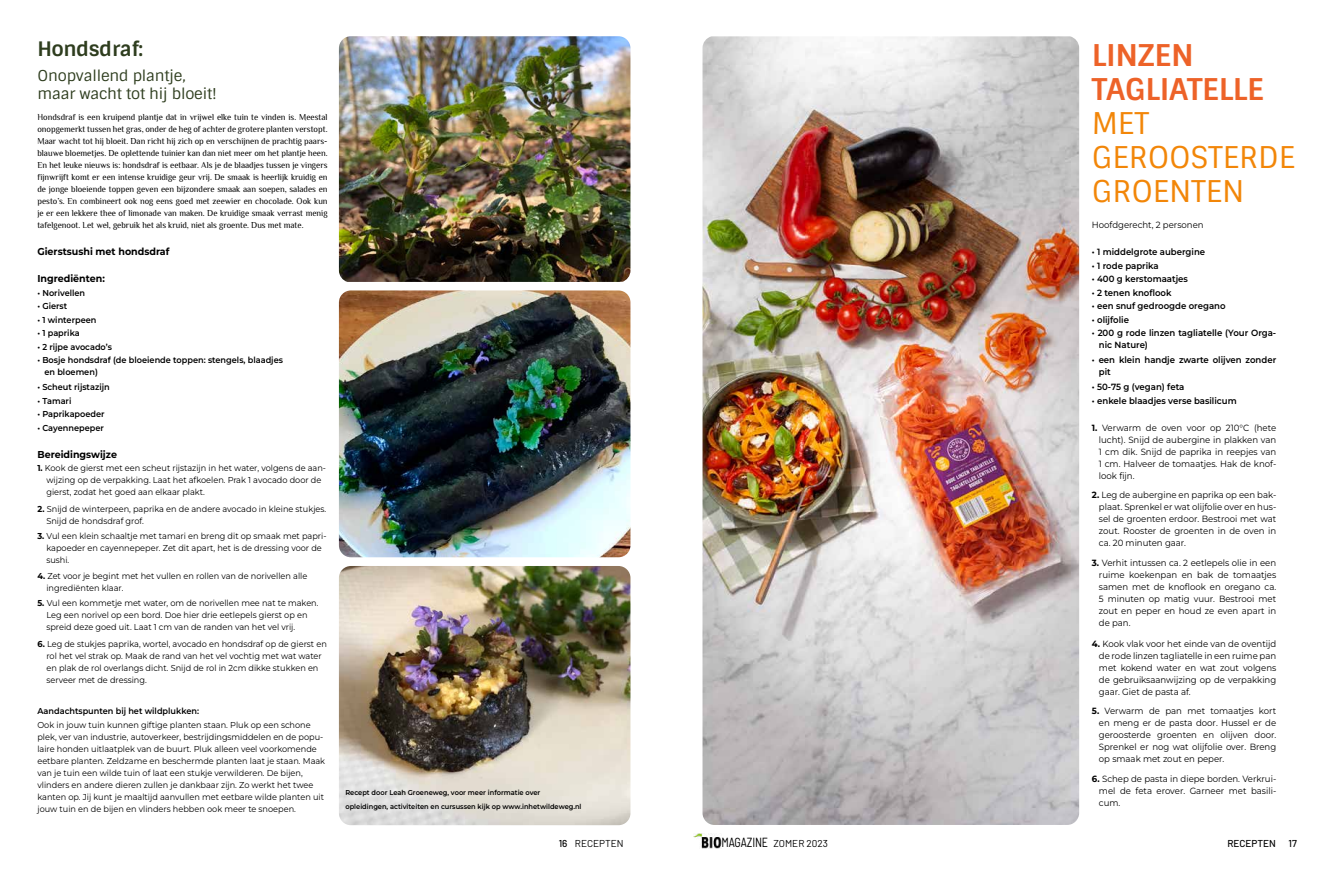
<style>
.page{position:relative;width:1333px;height:893px;background:#fff}
.page>*{position:absolute;margin:0;border:0;box-sizing:border-box;transform-origin:0 0}
.t1{font:30px/34px "Sintony";letter-spacing:-.01em;color:#f28608}
.t2{font:700 30px/34px "Sintony";letter-spacing:-.01em;color:#ed6228}
.t3{font:700 20px "Sintony";letter-spacing:-.01em;color:#2e3d1e}
.t4{font:15px/18px "Sintony";letter-spacing:-.01em;color:#2e3d1e}
.t5{font:semi-condensed 13.2px "Barlow";letter-spacing:-.01em;color:#000;scale:.91 1}
.t6{font:700 10px "Montserrat";color:#000;scale:.95 1}
.t7{font:10px "Barlow";color:#000}
.t8{font:500 10px "Barlow";color:#000}
.t9{font:9px/12px "Montserrat";color:#000;text-align:justify;scale:.95 1}
.t10{font:9px/12px "Philosopher";color:#000;text-align:justify;scale:.95 1}
.t11{font:600 9px/12px "Montserrat";color:#000;scale:.95 1}
.t12{font:8.6px/12px "Montserrat";color:#000;scale:.95 1}
.t13{font:600 8.6px/12px "Montserrat";color:#000;scale:.95 1}
.t14{font:600 7px/13.5px "Montserrat";color:#000;scale:.95 1}
.s1{font-weight:700}
.s2{font-weight:500}
</style>
<div class="page">
<img style="left:693px;top:834px;width:28px;height:14px">
<img style="left:702px;top:36px;width:377px;height:789px">
<img style="left:339px;top:566px;width:291px;height:259px">
<img style="left:339px;top:290px;width:291px;height:267px">
<img style="left:339px;top:36px;width:291px;height:246px">
<h2 class="t3" style="left:37px;top:36px;width:107px">Hondsdraf:</h2>
<h3 class="t4" style="left:37px;top:67px;width:181px">Onopvallend plantje, maar wacht tot hij bloeit!</h3>
<p class="t10" style="left:37px;top:111px;width:307px">Hondsdraf is een kruipend plantje dat in vrijwel elke tuin te vinden is. Meestal onopgemerkt tussen het gras, onder de heg of achter de grotere planten verstopt.<br>Maar wacht tot hij bloeit. Dan richt hij zich op en verschijnen de prachtig paars&shy;blauwe bloemetjes. De oplettende tuinier kan dan niet meer om het plantje heen.<br>En het leuke nieuws is: hondsdraf is eetbaar. Als je de blaadjes tussen je vingers fijnwrijft komt er een intense kruidige geur vrij. De smaak is heerlijk kruidig en de jonge bloeiende toppen geven een bijzondere smaak aan soepen, salades en pesto’s. En combineert ook nog eens goed met zeewier en chocolade. Ook kun je er een lekkere thee of limonade van maken. De kruidige smaak verrast menig tafelgenoot. Let wel, gebruik het als kruid, niet als groente. Dus met mate.</p>
<p class="t6" style="left:37px;top:245px;width:140px">Gierstsushi met hondsdraf</p>
<p class="t6" style="left:37px;top:272px;width:72px">Ingrediënten:</p>
<p class="t13" style="left:37px;top:286px;width:52px">• Norivellen</p>
<p class="t13" style="left:37px;top:300px;width:33px">• Gierst</p>
<p class="t13" style="left:37px;top:313px;width:64px">• 1 winterpeen</p>
<p class="t13" style="left:37px;top:327px;width:46px">• 1 paprika</p>
<p class="t13" style="left:37px;top:340px;width:80px">• 2 rijpe avocado’s</p>
<p class="t13" style="left:44px;top:354px;width:253px;text-indent:-7px">• Bosje hondsdraf (de bloeiende toppen: stengels, blaadjes en bloemen)</p>
<p class="t13" style="left:37px;top:381px;width:78px">• Scheut rijstazijn</p>
<p class="t13" style="left:37px;top:394px;width:37px">• Tamari</p>
<p class="t13" style="left:37px;top:408px;width:72px">• Paprikapoeder</p>
<p class="t13" style="left:37px;top:421px;width:72px">• Cayennepeper</p>
<p class="t6" style="left:37px;top:447px;width:85px">Bereidingswijze</p>
<p class="t12" style="left:46px;top:462px;width:296px;text-indent:-9px"><span class="s1">1.</span> Kook de gierst met een scheut rijstazijn in het water, volgens de aan&shy;wijzing op de verpakking. Laat het afkoelen. Prak 1 avocado door de gierst, zodat het goed aan elkaar plakt.</p>
<p class="t12" style="left:46px;top:502px;width:296px;text-indent:-9px"><span class="s1">2.</span> Snijd de winterpeen, paprika en de andere avocado in kleine stukjes.<br>Snijd de hondsdraf grof.</p>
<p class="t12" style="left:46px;top:529px;width:296px;text-indent:-9px"><span class="s1">3.</span> Vul een klein schaaltje met tamari en breng dit op smaak met papri&shy;kapoeder en cayennepeper. Zet dit apart, het is de dressing voor de sushi.</p>
<p class="t12" style="left:46px;top:570px;width:276px;text-indent:-9px"><span class="s1">4.</span> Zet voor je begint met het vullen en rollen van de norivellen alle ingrediënten klaar.</p>
<p class="t12" style="left:46px;top:597px;width:288px;text-indent:-9px"><span class="s1">5.</span> Vul een kommetje met water, om de norivellen mee nat te maken.<br>Leg een norivel op een bord. Doe hier drie eetlepels gierst op en spreid deze goed uit. Laat 1 cm van de randen van het vel vrij.</p>
<p class="t12" style="left:46px;top:637px;width:297px;text-indent:-9px"><span class="s1">6.</span> Leg de stukjes paprika, wortel, avocado en hondsdraf op de gierst en rol het vel strak op. Maak de rand van het vel vochtig met wat water en plak de rol overlangs dicht. Snijd de rol in 2cm dikke stukken en serveer met de dressing.</p>
<p class="t13" style="left:37px;top:705px;width:172px">Aandachtspunten bij het wildplukken:</p>
<p class="t12" style="left:37px;top:718px;width:304px">Ook in jouw tuin kunnen giftige planten staan. Pluk op een schone plek, ver van industrie, autoverkeer, bestrijdingsmiddelen en de popu&shy;laire honden uitlaatplek van de buurt. Pluk alleen veel voorkomende eetbare planten. Zeldzame en beschermde planten laat je staan. Maak van je tuin een wilde tuin of laat een stukje verwilderen. De bijen, vlinders en andere dieren zullen je dankbaar zijn. Zo werkt het twee kanten op. Jij kunt je maaltijd aanvullen met eetbare wilde planten uit jouw tuin en de bijen en vlinders hebben ook meer te snoepen.</p>
<h1 class="t2" style="left:1091px;top:39px;width:173px">LINZEN<br>TAGLIATELLE</h1>
<h1 class="t1" style="left:1091px;top:107px;width:205px">MET<br>GEROOSTERDE<br>GROENTEN</h1>
<p class="t9" style="left:1091px;top:219px;width:119px">Hoofdgerecht, 2 personen</p>
<p class="t11" style="left:1091px;top:246px;width:121px">• 1 middelgrote aubergine</p>
<p class="t11" style="left:1091px;top:259px;width:72px">• 1 rode paprika</p>
<p class="t11" style="left:1091px;top:273px;width:103px">• 400 g kerstomaatjes</p>
<p class="t11" style="left:1091px;top:286px;width:85px">• 2 tenen knoflook</p>
<p class="t11" style="left:1091px;top:300px;width:142px">• een snuf gedroogde oregano</p>
<p class="t11" style="left:1091px;top:313px;width:41px">• olijfolie</p>
<p class="t11" style="left:1098px;top:327px;width:188px;text-indent:-7px">• 200 g rode linzen tagliatelle (Your Orga&shy;nic Nature)</p>
<p class="t11" style="left:1098px;top:354px;width:188px;text-indent:-7px">• een klein handje zwarte olijven zonder pit</p>
<p class="t11" style="left:1091px;top:381px;width:99px">• 50-75 g (vegan) feta</p>
<p class="t11" style="left:1091px;top:394px;width:154px">• enkele blaadjes verse basilicum</p>
<p class="t9" style="left:1098px;top:421px;width:188px;text-indent:-7px"><span class="s1">1.</span> Verwarm de oven voor op 210°C (hete lucht). Snijd de aubergine in plakken van 1 cm dik. Snijd de paprika in reepjes van 1 cm. Halveer de tomaatjes. Hak de knof&shy;look fijn.</p>
<p class="t9" style="left:1098px;top:489px;width:188px;text-indent:-7px"><span class="s1">2.</span> Leg de aubergine en paprika op een bak&shy;plaat. Sprenkel er wat olijfolie over en hus&shy;sel de groenten erdoor. Bestrooi met wat zout. Rooster de groenten in de oven in ca. 20 minuten gaar.</p>
<p class="t9" style="left:1098px;top:556px;width:188px;text-indent:-7px"><span class="s1">3.</span> Verhit intussen ca. 2 eetlepels olie in een ruime koekenpan en bak de tomaatjes samen met de knoflook en oregano ca.<br>5 minuten op matig vuur. Bestrooi met zout en peper en houd ze even apart in de pan.</p>
<p class="t9" style="left:1098px;top:637px;width:188px;text-indent:-7px"><span class="s1">4.</span> Kook vlak voor het einde van de oventijd de rode linzen tagliatelle in een ruime pan met kokend water en wat zout volgens de gebruiksaanwijzing op de verpakking gaar. Giet de pasta af.</p>
<p class="t9" style="left:1098px;top:705px;width:188px;text-indent:-7px"><span class="s1">5.</span> Verwarm de pan met tomaatjes kort en meng er de pasta door. Hussel er de geroosterde groenten en olijven door.<br>Sprenkel er nog wat olijfolie over. Breng op smaak met zout en peper.</p>
<p class="t9" style="left:1098px;top:772px;width:188px;text-indent:-7px"><span class="s1">6.</span> Schep de pasta in diepe borden. Verkrui&shy;mel de feta erover. Garneer met basili&shy;cum.</p>
<p class="t14" style="left:345px;top:786px;width:250px">Recept door Leah Groeneweg, voor meer informatie over opleidingen, activiteiten en cursussen kijk op www.inhetwildeweg.nl</p>
<p class="t7" style="left:558px;top:836px;width:66px"><span class="s2">16</span> RECEPTEN</p>
<p class="t7" style="left:773px;top:836px;width:56px">ZOMER 2023</p>
<p class="t8" style="left:1227px;top:836px;width:50px">RECEPTEN</p>
<p class="t8" style="left:1288px;top:836px;width:10px">17</p>
<h3 class="t5" style="left:721px;top:833px;width:53px">MAGAZINE</h3>
</div>
